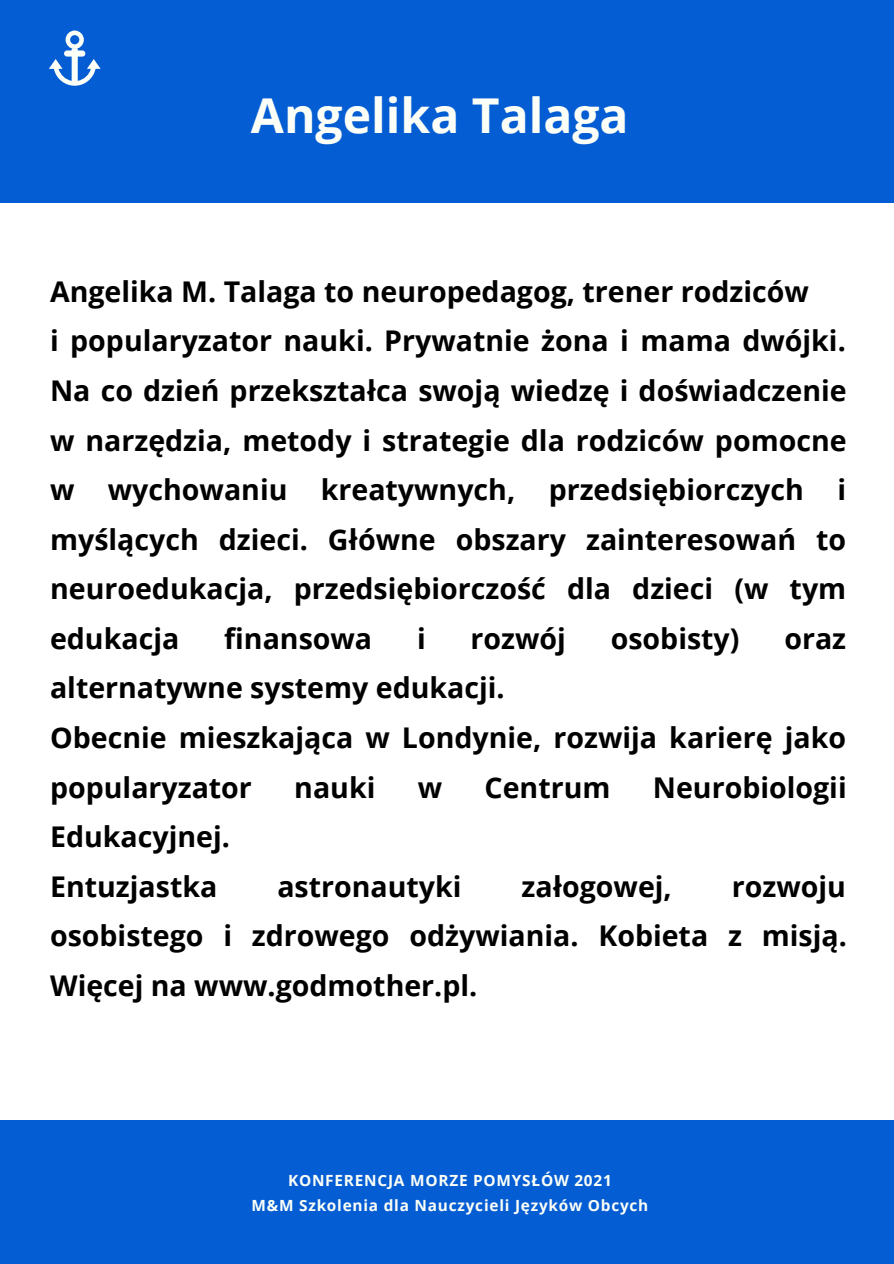
<style>
.page{position:relative;width:894px;height:1264px;background:#fff}
.page>*{position:absolute;margin:0;border:0;box-sizing:border-box;transform-origin:0 0}
.t1{font:700 48px "Open Sans";color:#fbfff7}
.t2{font:700 28.5px/49.5px "Open Sans";color:#000;text-align:justify}
.t3{font:700 15.45px "Open Sans";letter-spacing:.05em;color:#fbfff7}
</style>
<div class="page">
<div style="left:0;top:0;width:893px;height:202px;background:#055dd4"></div>
<div style="left:0;top:1120px;width:893px;height:143px;background:#055dd4"></div>
<svg style="left:49px;top:31px;width:52px;height:55px"></svg>
<p class="t1" style="left:251px;top:82px;width:379px">Angelika Talaga</p>
<p class="t2" style="left:50px;top:266px;width:760px">Angelika M. Talaga to neuropedagog, trener rodziców</p>
<p class="t2" style="left:50px;top:315px;width:798px">i popularyzator nauki. Prywatnie żona i mama dwójki.<br>Na co dzień przekształca swoją wiedzę i doświadczenie w narzędzia, metody i strategie dla rodziców pomocne w wychowaniu kreatywnych, przedsiębiorczych i myślących dzieci. Główne obszary zainteresowań to neuroedukacja, przedsiębiorczość dla dzieci (w tym edukacja</p>
<p class="t2" style="left:224px;top:613px;width:149px">finansowa</p>
<p class="t2" style="left:417px;top:613px;width:10px">i</p>
<p class="t2" style="left:470px;top:613px;width:97px">rozwój</p>
<p class="t2" style="left:610px;top:613px;width:130px">osobisty)</p>
<p class="t2" style="left:784px;top:613px;width:63px">oraz</p>
<p class="t2" style="left:50px;top:662px;width:456px">alternatywne systemy edukacji.</p>
<p class="t2" style="left:50px;top:712px;width:797px">Obecnie mieszkająca w Londynie, rozwija karierę jako popularyzator</p>
<p class="t2" style="left:294px;top:761px;width:83px">nauki</p>
<p class="t2" style="left:417px;top:761px;width:26px">w</p>
<p class="t2" style="left:484px;top:761px;width:127px">Centrum</p>
<p class="t2" style="left:652px;top:761px;width:195px">Neurobiologii</p>
<p class="t2" style="left:50px;top:811px;width:181px">Edukacyjnej.</p>
<p class="t2" style="left:50px;top:860px;width:169px">Entuzjastka</p>
<p class="t2" style="left:277px;top:860px;width:186px">astronautyki</p>
<p class="t2" style="left:521px;top:860px;width:152px">załogowej,</p>
<p class="t2" style="left:50px;top:860px;width:798px;text-indent:681px">rozwoju osobistego i zdrowego odżywiania. Kobieta z misją.<br>Więcej na www.godmother.pl.</p>
<p class="t3" style="left:288px;top:1169px;width:325px">KONFERENCJA MORZE POMYSŁÓW 2021</p>
<p class="t3" style="left:251px;top:1194px;width:398px">M&amp;M Szkolenia dla Nauczycieli Języków Obcych</p>
</div>
